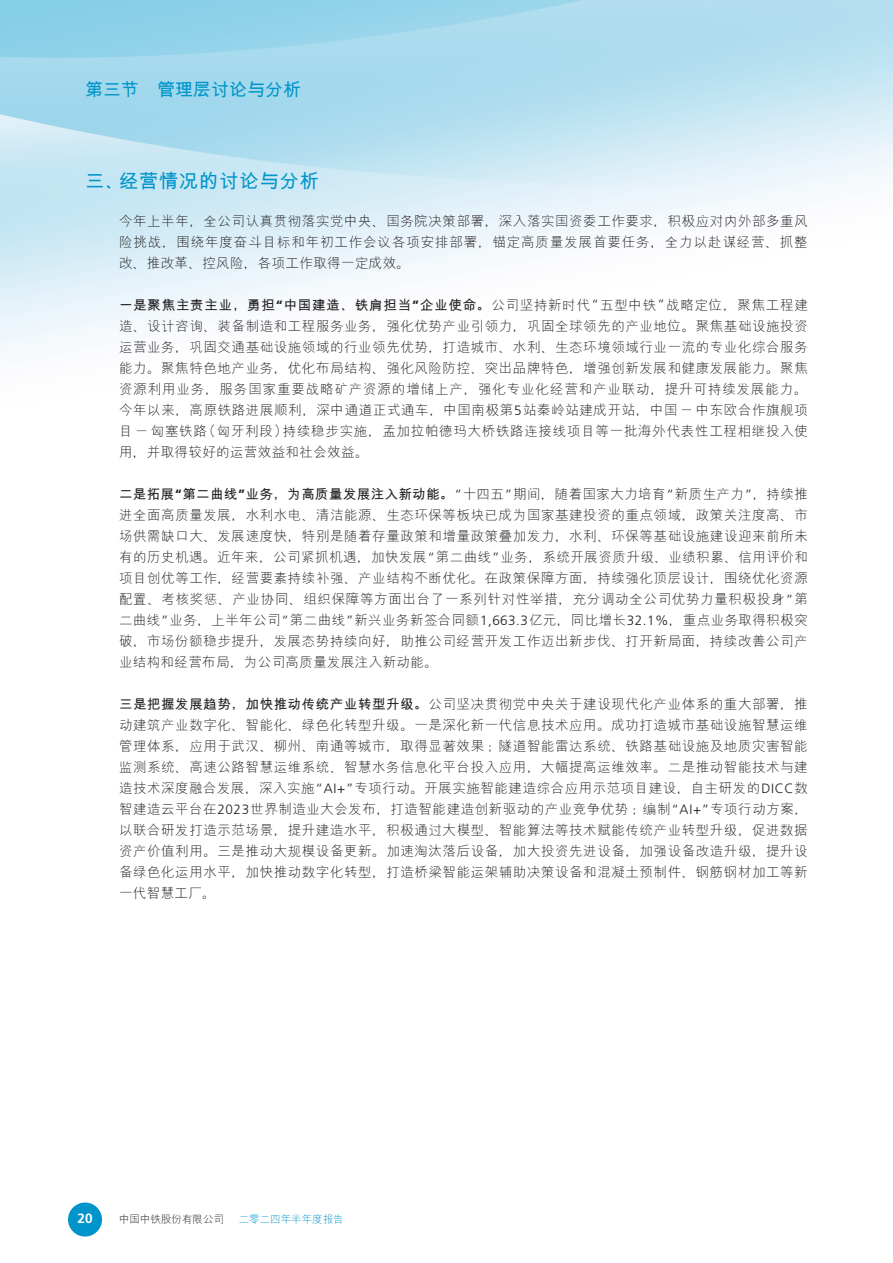
<style>
.page{position:relative;width:893px;height:1263px;background:#fff}
.page>*{position:absolute;margin:0;border:0;box-sizing:border-box;transform-origin:0 0}
.t1{font:700 19.5px "M Hei PRC";letter-spacing:.03em;color:#0094ca}
.t2{font:700 18px "M Hei PRC";color:#0094ca}
.t3{font:300 13.5px/21px "M Hei PRC";letter-spacing:.04em;color:#231f20;text-align:justify}
.t4{font:700 13.5px "Frutiger LT Std";color:#fff}
.t5{font:300 10.5px "M Hei PRC";color:#231f20}
.t6{font:300 10.5px "M Hei PRC";color:#0094ca}
.s1{font-weight:700}
.s2{font-family:"Frutiger LT Std";font-weight:700}
.s3{font-family:"Frutiger LT Std"}
</style>
<div class="page">
<img style="left:0;top:0;width:893px;height:1237px">
<div style="left:68px;top:1202px;width:34px;height:34px;background:#0094ca;border-radius:50%"></div>
<h2 class="t2" style="left:85px;top:80px;width:217px">第三节 管理层讨论与分析</h2>
<h1 class="t1" style="left:85px;top:171px;width:235px">三、经营情况的讨论与分析</h1>
<p class="t3" style="left:119px;top:210px;width:690px">今年上半年，全公司认真贯彻落实党中央、国务院决策部署，深入落实国资委工作要求，积极应对内外部多重风险挑战，围绕年度奋斗目标和年初工作会议各项安排部署，锚定高质量发展首要任务，全力以赴谋经营、抓整改、推改革、控风险，各项工作取得一定成效。</p>
<p class="t3" style="left:119px;top:294px;width:691px"><span class="s1">一是聚焦主责主业，勇担</span><span class="s2">“</span><span class="s1">中国建造、铁肩担当</span><span class="s2">”</span><span class="s1">企业使命。</span>公司坚持新时代<span class="s3">“</span>五型中铁<span class="s3">”</span>战略定位，聚焦工程建造、设计咨询、装备制造和工程服务业务，强化优势产业引领力，巩固全球领先的产业地位。聚焦基础设施投资运营业务，巩固交通基础设施领域的行业领先优势，打造城市、水利、生态环境领域行业一流的专业化综合服务能力。聚焦特色地产业务，优化布局结构、强化风险防控、突出品牌特色，增强创新发展和健康发展能力。聚焦资源利用业务，服务国家重要战略矿产资源的增储上产，强化专业化经营和产业联动，提升可持续发展能力。今年以来，高原铁路进展顺利，深中通道正式通车，中国南极第<span class="s3">5</span>站秦岭站建成开站，中国－中东欧合作旗舰项目－匈塞铁路（匈牙利段）持续稳步实施，孟加拉帕德玛大桥铁路连接线项目等一批海外代表性工程相继投入使用，并取得较好的运营效益和社会效益。</p>
<p class="t3" style="left:119px;top:483px;width:690px"><span class="s1">二是拓展</span><span class="s2">“</span><span class="s1">第二曲线</span><span class="s2">”</span><span class="s1">业务，为高质量发展注入新动能。</span><span class="s3">“</span>十四五<span class="s3">”</span>期间，随着国家大力培育<span class="s3">“</span>新质生产力<span class="s3">”</span>，持续推进全面高质量发展，水利水电、清洁能源、生态环保等板块已成为国家基建投资的重点领域，政策关注度高、市场供需缺口大、发展速度快，特别是随着存量政策和增量政策叠加发力，水利、环保等基础设施建设迎来前所未有的历史机遇。近年来，公司紧抓机遇，加快发展<span class="s3">“</span>第二曲线<span class="s3">”</span>业务，系统开展资质升级、业绩积累、信用评价和项目创优等工作，经营要素持续补强、产业结构不断优化。在政策保障方面，持续强化顶层设计，围绕优化资源配置、考核奖惩、产业协同、组织保障等方面出台了一系列针对性举措，充分调动全公司优势力量积极投身<span class="s3">“</span>第二曲线<span class="s3">”</span>业务，上半年公司<span class="s3">“</span>第二曲线<span class="s3">”</span>新兴业务新签合同额<span class="s3">1,663.3</span>亿元，同比增长<span class="s3">32.1%</span>，重点业务取得积极突破，市场份额稳步提升，发展态势持续向好，助推公司经营开发工作迈出新步伐、打开新局面，持续改善公司产业结构和经营布局，为公司高质量发展注入新动能。</p>
<p class="t3" style="left:119px;top:693px;width:690px"><span class="s1">三是把握发展趋势，加快推动传统产业转型升级。</span>公司坚决贯彻党中央关于建设现代化产业体系的重大部署，推动建筑产业数字化、智能化、绿色化转型升级。一是深化新一代信息技术应用。成功打造城市基础设施智慧运维管理体系，应用于武汉、柳州、南通等城市，取得显著效果；隧道智能雷达系统、铁路基础设施及地质灾害智能监测系统、高速公路智慧运维系统、智慧水务信息化平台投入应用，大幅提高运维效率。二是推动智能技术与建造技术深度融合发展，深入实施<span class="s3">“AI+”</span>专项行动。开展实施智能建造综合应用示范项目建设，自主研发的<span class="s3">DICC</span>数智建造云平台在<span class="s3">2023</span>世界制造业大会发布，打造智能建造创新驱动的产业竞争优势；编制<span class="s3">“AI+”</span>专项行动方案，以联合研发打造示范场景，提升建造水平，积极通过大模型、智能算法等技术赋能传统产业转型升级，促进数据资产价值利用。三是推动大规模设备更新。加速淘汰落后设备，加大投资先进设备，加强设备改造升级，提升设备绿色化运用水平，加快推动数字化转型，打造桥梁智能运架辅助决策设备和混凝土预制件、钢筋钢材加工等新一代智慧工厂。</p>
<p class="t4" style="left:78px;top:1210px;width:17px">20</p>
<p class="t5" style="left:119px;top:1214px;width:106px">中国中铁股份有限公司</p>
<p class="t6" style="left:239px;top:1214px;width:106px">二零二四年半年度报告</p>
</div>
